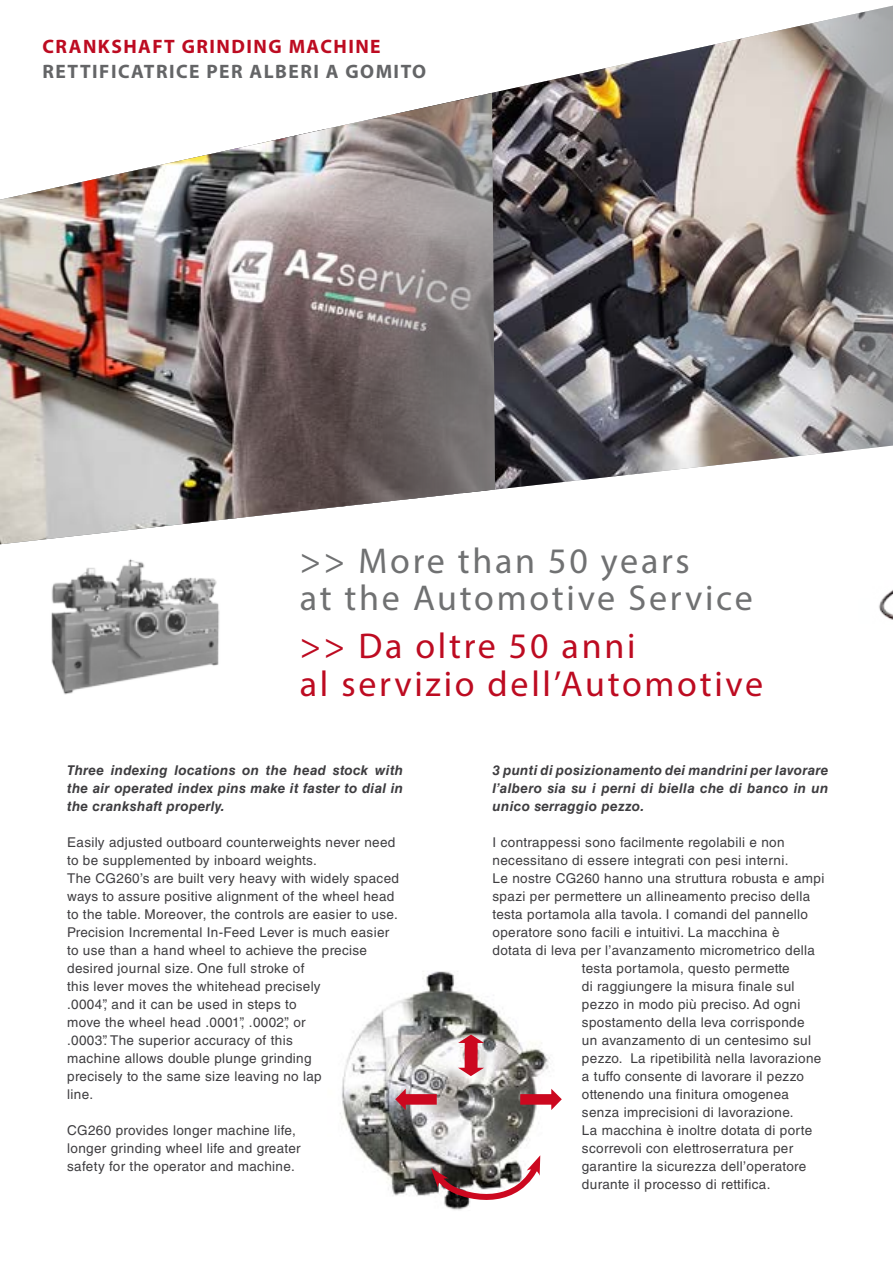
<style>
.page{position:relative;width:893px;height:1263px;background:#fff}
.page>*{position:absolute;margin:0;border:0;box-sizing:border-box;transform-origin:0 0}
.t1{font:36px "Myriad Pro";letter-spacing:.075em;color:#bd0b21}
.t2{font:36px "Myriad Pro";letter-spacing:.075em;color:#707172}
.t3{font:700 19.5px "Myriad Pro";letter-spacing:.075em;color:#646567}
.t4{font:700 19.5px "Myriad Pro";letter-spacing:.075em;color:#bd0b21}
.AZ_TEXT{font:13.5px/18px "Helvetica LT Std";letter-spacing:.025em;color:#3e3d40}
.AZ_TEXT-2{font:italic 700 13.5px/18px "Helvetica LT Std";letter-spacing:.025em;color:#3e3d40;text-align:justify}
</style>
<div class="page">
<img style="left:491px;top:38px;width:252px;height:452px">
<img style="left:743px;top:5px;width:150px;height:615px">
<img style="left:0;top:93px;width:495px;height:451px">
<img style="left:51px;top:559px;width:169px;height:135px">
<img style="left:340px;top:971px;width:210px;height:239px">
<svg style="left:520px;top:1089px;width:42px;height:21px"></svg>
<svg style="left:458px;top:1034px;width:26px;height:42px"></svg>
<svg style="left:395px;top:1089px;width:42px;height:21px"></svg>
<svg style="left:430px;top:1155px;width:114px;height:51px"></svg>
<p class="t4" style="left:43px;top:34px;width:340px">CRANKSHAFT GRINDING MACHINE</p>
<p class="t3" style="left:43px;top:58px;width:385px">RETTIFICATRICE PER ALBERI A GOMITO</p>
<p class="t2" style="left:300px;top:538px;width:391px">&gt;&gt; More than 50 years</p>
<p class="t2" style="left:300px;top:576px;width:455px">at the Automotive Service</p>
<p class="t1" style="left:300px;top:624px;width:337px">&gt;&gt; Da oltre 50 anni</p>
<p class="t1" style="left:300px;top:661px;width:465px">al servizio dell’Automotive</p>
<p class="AZ_TEXT-2" style="left:67px;top:761px;width:337px">Three indexing locations on the head stock with the air operated index pins make it faster to dial in the crankshaft properly.</p>
<p class="AZ_TEXT" style="left:67px;top:833px;width:330px">Easily adjusted outboard counterweights never need to be supplemented by inboard weights.</p>
<p class="AZ_TEXT" style="left:67px;top:869px;width:333px">The CG260’s are built very heavy with widely spaced ways to assure positive alignment of the wheel head to the table. Moreover, the controls are easier to use.<br>Precision Incremental In-Feed Lever is much easier to use than a hand wheel to achieve the precise desired journal size. One full stroke of<br>this lever moves the whitehead precisely<br>.0004”, and it can be used in steps to<br>move the wheel head .0001”, .0002”, or<br>.0003”. The superior accuracy of this<br>machine allows double plunge grinding<br>precisely to the same size leaving no lap<br>line.</p>
<p class="AZ_TEXT" style="left:67px;top:1121px;width:235px">CG260 provides longer machine life, longer grinding wheel life and greater safety for the operator and machine.</p>
<p class="AZ_TEXT-2" style="left:493px;top:761px;width:337px">3 punti di posizionamento dei mandrini per lavorare l’albero sia su i perni di biella che di banco in un unico serraggio pezzo.</p>
<p class="AZ_TEXT" style="left:493px;top:833px;width:297px">I contrappessi sono facilmente regolabili e non necessitano di essere integrati con pesi interni.</p>
<p class="AZ_TEXT" style="left:493px;top:869px;width:333px">Le nostre CG260 hanno una struttura robusta e ampi</p>
<p class="AZ_TEXT" style="left:493px;top:887px;width:319px">spazi per permettere un allineamento preciso della</p>
<p class="AZ_TEXT" style="left:493px;top:905px;width:317px">testa portamola alla tavola. I comandi del pannello</p>
<p class="AZ_TEXT" style="left:493px;top:923px;width:289px">operatore sono facili e intuitivi. La macchina è</p>
<p class="AZ_TEXT" style="left:493px;top:941px;width:324px">dotata di leva per l’avanzamento micrometrico della</p>
<p class="AZ_TEXT" style="left:582px;top:959px;width:209px">testa portamola, questo permette</p>
<p class="AZ_TEXT" style="left:582px;top:977px;width:214px">di raggiungere la misura finale sul</p>
<p class="AZ_TEXT" style="left:582px;top:995px;width:220px">pezzo in modo più preciso. Ad ogni</p>
<p class="AZ_TEXT" style="left:582px;top:1013px;width:224px">spostamento della leva corrisponde</p>
<p class="AZ_TEXT" style="left:582px;top:1031px;width:231px">un avanzamento di un centesimo sul</p>
<p class="AZ_TEXT" style="left:582px;top:1049px;width:241px">pezzo. La ripetibilità nella lavorazione</p>
<p class="AZ_TEXT" style="left:582px;top:1067px;width:224px">a tuffo consente di lavorare il pezzo</p>
<p class="AZ_TEXT" style="left:582px;top:1085px;width:209px">ottenendo una finitura omogenea</p>
<p class="AZ_TEXT" style="left:582px;top:1103px;width:213px">senza imprecisioni di lavorazione.</p>
<p class="AZ_TEXT" style="left:582px;top:1121px;width:232px">La macchina è inoltre dotata di porte</p>
<p class="AZ_TEXT" style="left:582px;top:1139px;width:213px">scorrevoli con elettroserratura per</p>
<p class="AZ_TEXT" style="left:582px;top:1157px;width:226px">garantire la sicurezza dell’operatore</p>
<p class="AZ_TEXT" style="left:582px;top:1175px;width:190px">durante il processo di rettifica.</p>
</div>
